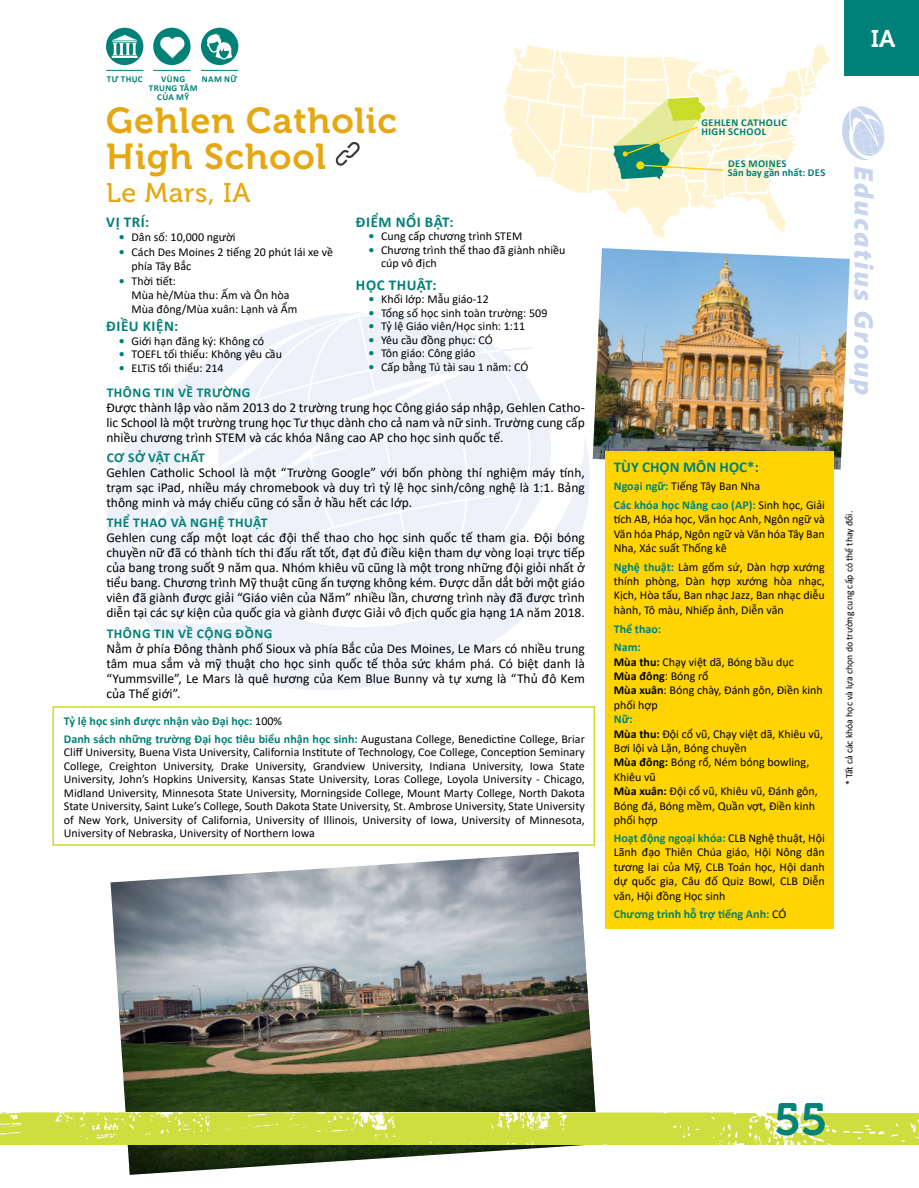
<style>
.page{position:relative;width:919px;height:1188px;background:#fff}
.page>*{position:absolute;margin:0;border:0;box-sizing:border-box;transform-origin:0 0}
.t1{font:45px "Museo 700";color:#038277}
.t2{font:36px/36px "Museo 700";letter-spacing:.025em;color:#e5a812}
.t3{font:27px "Museo 500";letter-spacing:.025em;color:#e5a812}
.t4{font:700 24px "SVN Museo Slab";color:#fff}
.t5{font:700 15px "Calibri";letter-spacing:.04em;color:#008177}
.t6{font:700 15px "Calibri";color:#008177}
.t7{font:13.5px/15px "Calibri";color:#000;text-align:justify}
.t8{font:700 13.5px "Calibri";letter-spacing:.04em;color:#008177}
.t9{font:12px/14.4px "Calibri";color:#000}
.t10{font:700 12px/18.6px "Calibri";color:#008177}
.t11{font:700 10.5px/9px "Calibri";letter-spacing:.015em;color:#008177}
.t12{font:700 10.5px/9px "Calibri";letter-spacing:.04em;color:#008177}
.t13{font:9.75px "Calibri";color:#000}
.t14{font:700 9px/9px "Calibri";letter-spacing:.04em;color:#008177;text-align:center}
.s1{font-weight:700;color:#008177}
.s2{font-weight:400;color:#000}
.s3{font-weight:700}
</style>
<div class="page">
<svg style="left:842px;top:106px;width:42px;height:288px"></svg>
<div style="left:844px;top:0;width:74px;height:75px;background:#008177"></div>
<img style="left:110px;top:852px;width:487px;height:323px">
<svg style="left:107px;top:312px;width:483px;height:378px;fill:#f3f5fa"></svg>
<svg style="left:119px;top:375px;width:339px;height:252px"></svg>
<img style="left:592px;top:248px;width:257px;height:222px">
<div style="left:52px;top:706px;width:543px;height:140px;border:2px solid #cbdb2a"></div>
<div style="left:605px;top:451px;width:228px;height:477px;background:#ffd400"></div>
<img style="left:106px;top:28px;width:37px;height:37px;border-radius:19px">
<img style="left:201px;top:28px;width:37px;height:37px;border-radius:19px">
<hr style="left:106px;top:70px;width:37px;height:1px;background:#008177">
<hr style="left:201px;top:70px;width:37px;height:1px;background:#008177">
<img style="left:153px;top:28px;width:37px;height:37px;border-radius:19px">
<hr style="left:153px;top:70px;width:37px;height:1px;background:#008177">
<svg style="left:503px;top:44px;width:331px;height:218px"></svg>
<img style="left:0;top:1112px;width:918px;height:32px">
<svg style="left:336px;top:142px;width:24px;height:24px"></svg>
<p class="t14" style="left:107px;top:74px;width:37px">TƯ THỤC</p>
<p class="t14" style="left:161px;top:74px;width:25px">VÙNG</p>
<p class="t14" style="left:202px;top:74px;width:37px">NAM NỮ</p>
<p class="t14" style="left:149px;top:83px;width:50px">TRUNG TÂM<br>CỦA MỸ</p>
<h2 class="t2" style="left:106px;top:103px;width:292px">Gehlen Catholic<br>High School</h2>
<h3 class="t3" style="left:106px;top:178px;width:146px">Le Mars, IA</h3>
<p class="t5" style="left:106px;top:211px;width:44px">VỊ TRÍ:</p>
<p class="t9" style="left:119px;top:230px;width:118px"><span class="s1">•</span> Dân số: 10,000 người</p>
<p class="t9" style="left:131px;top:244px;width:203px;text-indent:-13px"><span class="s1">•</span> Cách Des Moines 2 tiếng 20 phút lái xe về phía Tây Bắc</p>
<p class="t9" style="left:131px;top:273px;width:167px;text-indent:-13px"><span class="s1">•</span> Thời tiết:<br>Mùa hè/Mùa thu: Ấm và Ôn hòa<br>Mùa đông/Mùa xuân: Lạnh và Ẩm</p>
<p class="t5" style="left:106px;top:316px;width:74px">ĐIỀU KIỆN:</p>
<p class="t9" style="left:119px;top:333px;width:147px"><span class="s1">•</span> Giới hạn đăng ký: Không có</p>
<p class="t9" style="left:119px;top:347px;width:165px"><span class="s1">•</span> TOEFL tối thiểu: Không yêu cầu</p>
<p class="t9" style="left:119px;top:360px;width:106px"><span class="s1">•</span> ELTiS tối thiểu: 214</p>
<p class="t5" style="left:356px;top:211px;width:99px">ĐIỂM NỔI BẬT:</p>
<p class="t9" style="left:368px;top:229px;width:155px"><span class="s1">•</span> Cung cấp chương trình STEM</p>
<p class="t9" style="left:381px;top:243px;width:186px;line-height:13.5px;text-indent:-13px"><span class="s1">•</span> Chương trình thể thao đã giành nhiều cúp vô địch</p>
<p class="t5" style="left:356px;top:274px;width:82px">HỌC THUẬT:</p>
<p class="t9" style="left:368px;top:292px;width:122px"><span class="s1">•</span> Khối lớp: Mẫu giáo-12</p>
<p class="t9" style="left:368px;top:305px;width:180px"><span class="s1">•</span> Tổng số học sinh toàn trường: 509</p>
<p class="t9" style="left:368px;top:319px;width:158px"><span class="s1">•</span> Tỷ lệ Giáo viên/Học sinh: 1:11</p>
<p class="t9" style="left:368px;top:332px;width:126px"><span class="s1">•</span> Yêu cầu đồng phục: CÓ</p>
<p class="t9" style="left:368px;top:346px;width:109px"><span class="s1">•</span> Tôn giáo: Công giáo</p>
<p class="t9" style="left:368px;top:359px;width:161px"><span class="s1">•</span> Cấp bằng Tú tài sau 1 năm: CÓ</p>
<p class="t8" style="left:107px;top:382px;width:145px">THÔNG TIN VỀ TRƯỜNG</p>
<p class="t7" style="left:106px;top:399px;width:480px">Được thành lập vào năm 2013 do 2 trường trung học Công giáo sáp nhập, Gehlen Catho&shy;lic School là một trường trung học Tư thục dành cho cả nam và nữ sinh. Trường cung cấp nhiều chương trình STEM và các khóa Nâng cao AP cho học sinh quốc tế.</p>
<p class="t8" style="left:107px;top:448px;width:100px">CƠ SỞ VẬT CHẤT</p>
<p class="t7" style="left:106px;top:465px;width:480px">Gehlen Catholic School là một “Trường Google” với bốn phòng thí nghiệm máy tính, trạm sạc iPad, nhiều máy chromebook và duy trì tỷ lệ học sinh/công nghệ là 1:1. Bảng thông minh và máy chiếu cũng có sẵn ở hầu hết các lớp.</p>
<p class="t8" style="left:107px;top:513px;width:162px">THỂ THAO VÀ NGHỆ THUẬT</p>
<p class="t7" style="left:106px;top:530px;width:480px">Gehlen cung cấp một loạt các đội thể thao cho học sinh quốc tế tham gia. Đội bóng chuyền nữ đã có thành tích thi đấu rất tốt, đạt đủ điều kiện tham dự vòng loại trực tiếp của bang trong suốt 9 năm qua. Nhóm khiêu vũ cũng là một trong những đội giỏi nhất ở tiểu bang. Chương trình Mỹ thuật cũng ấn tượng không kém. Được dẫn dắt bởi một giáo viên đã giành được giải “Giáo viên của Năm” nhiều lần, chương trình này đã được trình diễn tại các sự kiện của quốc gia và giành được Giải vô địch quốc gia hạng 1A năm 2018.</p>
<p class="t8" style="left:107px;top:624px;width:167px">THÔNG TIN VỀ CỘNG ĐỒNG</p>
<p class="t7" style="left:106px;top:641px;width:480px">Nằm ở phía Đông thành phố Sioux và phía Bắc của Des Moines, Le Mars có nhiều trung tâm mua sắm và mỹ thuật cho học sinh quốc tế thỏa sức khám phá. Có biệt danh là “Yummsville”, Le Mars là quê hương của Kem Blue Bunny và tự xưng là “Thủ đô Kem của Thế giới”.</p>
<p class="t10" style="left:64px;top:712px;width:522px;line-height:17.7px">Tỷ lệ học sinh được nhận vào Đại học: <span class="s2">100%<br></span>Danh sách những trường Đại học tiêu biểu nhận học sinh: <span class="s2">Augustana College, Benedictine College, Briar</span></p>
<p class="t9" style="left:64px;top:745px;width:522px;line-height:13.5px;text-align:justify">Cliff University, Buena Vista University, California Institute of Technology, Coe College, Conception Seminary College, Creighton University, Drake University, Grandview University, Indiana University, Iowa State University, John’s Hopkins University, Kansas State University, Loras College, Loyola University - Chicago, Midland University, Minnesota State University, Morningside College, Mount Marty College, North Dakota State University, Saint Luke’s College, South Dakota State University, St. Ambrose University, State University of New York, University of California, University of Illinois, University of Iowa, University of Minnesota, University of Nebraska, University of Northern Iowa</p>
<p class="t12" style="left:701px;top:118px;width:87px">GEHLEN CATHOLIC<br>HIGH SCHOOL</p>
<p class="t11" style="left:728px;top:159px;width:99px">DES MOINES<br>Sân bay gần nhất: DES</p>
<h3 class="t4" style="left:870px;top:20px;width:26px">IA</h3>
<p class="t6" style="left:613px;top:456px;width:146px">TÙY CHỌN MÔN HỌC*:</p>
<p class="t10" style="left:613px;top:477px;width:212px">Ngoại ngữ: <span class="s2">Tiếng Tây Ban Nha<br></span>Các khóa học Nâng cao (AP): <span class="s2">Sinh học, Giải</span></p>
<p class="t9" style="left:613px;top:512px;width:212px;text-align:justify">tích AB, Hóa học, Văn học Anh, Ngôn ngữ và Văn hóa Pháp, Ngôn ngữ và Văn hóa Tây Ban Nha, Xác suất Thống kê</p>
<p class="t9" style="left:613px;top:559px;width:212px;text-align:justify"><span class="s1">Nghệ thuật:</span> Làm gốm sứ, Dàn hợp xướng thính phòng, Dàn hợp xướng hòa nhạc, Kịch, Hòa tấu, Ban nhạc Jazz, Ban nhạc diễu hành, Tô màu, Nhiếp ảnh, Diễn văn</p>
<p class="t10" style="left:613px;top:619px;width:49px">Thể thao:<br>Nam:</p>
<p class="t9" style="left:613px;top:654px;width:210px"><span class="s3">Mùa thu:</span> Chạy việt dã, Bóng bầu dục<br><span class="s3">Mùa đông</span>: Bóng rổ<br><span class="s3">Mùa xuân</span>: Bóng chày, Đánh gôn, Điền kinh phối hợp</p>
<p class="t9" style="left:613px;top:712px;width:211px"><span class="s1">Nữ:<br></span><span class="s3">Mùa thu:</span> Đội cổ vũ, Chạy việt dã, Khiêu vũ,<br>Bơi lội và Lặn, Bóng chuyền<br><span class="s3">Mùa đông:</span> Bóng rổ, Ném bóng bowling,<br>Khiêu vũ<br><span class="s3">Mùa xuân:</span> Đội cổ vũ, Khiêu vũ, Đánh gôn,<br>Bóng đá, Bóng mềm, Quần vợt, Điền kinh phối hợp</p>
<p class="t9" style="left:613px;top:830px;width:212px;text-align:justify"><span class="s1">Hoạt động ngoại khóa:</span> CLB Nghệ thuật, Hội Lãnh đạo Thiên Chúa giáo, Hội Nông dân tương lai của Mỹ, CLB Toán học, Hội danh dự quốc gia, Câu đố Quiz Bowl, CLB Diễn văn, Hội đồng Học sinh</p>
<p class="t10" style="left:613px;top:904px;width:174px">Chương trình hỗ trợ tiếng Anh: <span class="s2">CÓ</span></p>
<p class="t13" style="left:842px;top:785px;width:276px;rotate:-90deg">* Tất cả các khóa học và lựa chọn do trường cung cấp có thể thay đổi.</p>
<h1 class="t1" style="left:774px;top:1095px;width:55px">55</h1>
</div>
